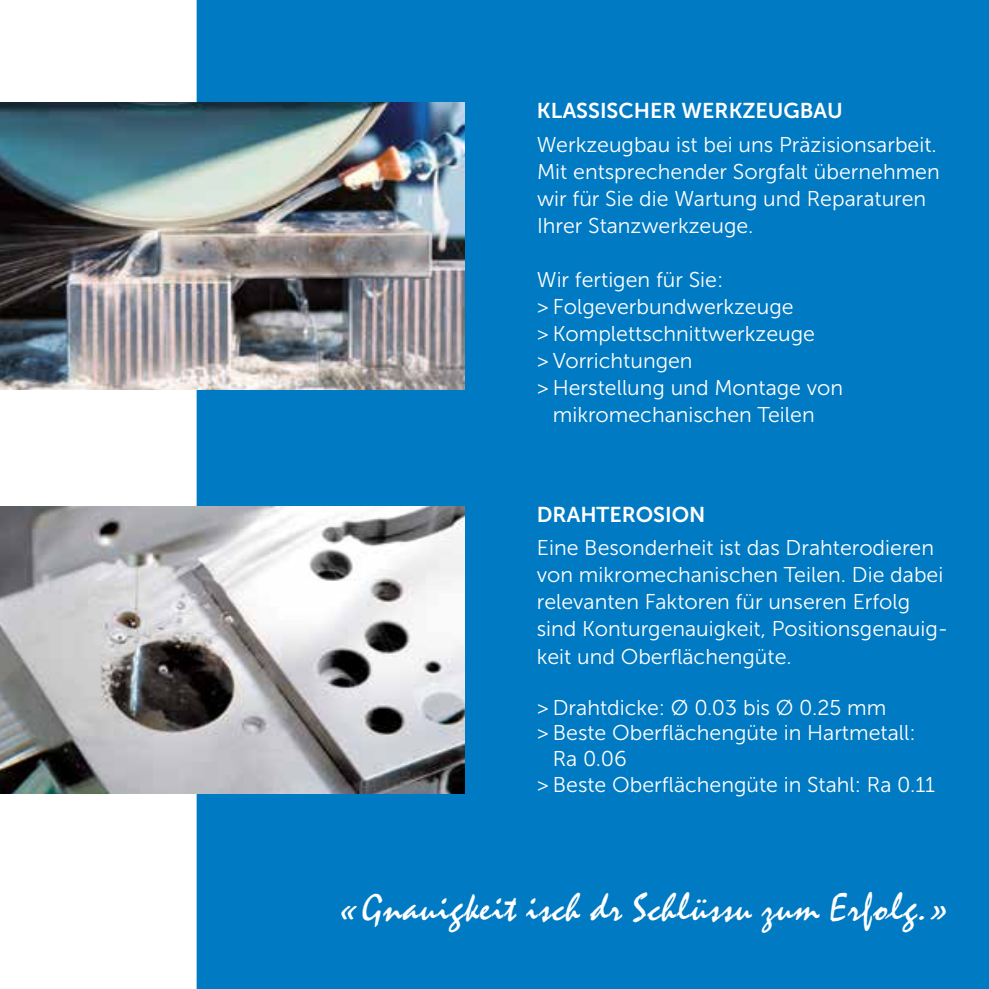
<style>
.page{position:relative;width:989px;height:989px;background:#fff}
.page>*{position:absolute;margin:0;border:0;box-sizing:border-box;transform-origin:0 0}
.t1{font:38.25px "Mistral";letter-spacing:.025em;color:#fff}
.t2{font:21.38px/27px "Museo Sans 300";color:#fff}
.t3{font:21.38px "Museo Sans 700";color:#fff}
</style>
<div class="page">
<div style="left:197px;top:0;width:792px;height:989px;background:#007ac2"></div>
<img style="left:0;top:506px;width:464px;height:287px">
<img style="left:0;top:102px;width:464px;height:287px">
<p class="t3" style="left:537px;top:99px;width:307px">KLASSISCHER WERKZEUGBAU</p>
<p class="t2" style="left:537px;top:131px;width:404px">Werkzeugbau ist bei uns Präzisionsarbeit.<br>Mit entsprechender Sorgfalt übernehmen wir für Sie die Wartung und Reparaturen Ihrer Stanzwerkzeuge.</p>
<p class="t2" style="left:537px;top:266px;width:188px">Wir fertigen für Sie:</p>
<p class="t2" style="left:537px;top:293px;width:258px">&gt; Folgeverbundwerkzeuge</p>
<p class="t2" style="left:537px;top:320px;width:280px">&gt; Komplettschnittwerkzeuge</p>
<p class="t2" style="left:537px;top:347px;width:157px">&gt; Vorrichtungen</p>
<p class="t2" style="left:537px;top:374px;width:308px">&gt; Herstellung und Montage von</p>
<p class="t2" style="left:553px;top:401px;width:263px">mikromechanischen Teilen</p>
<p class="t3" style="left:537px;top:502px;width:170px">DRAHTEROSION</p>
<p class="t2" style="left:537px;top:535px;width:413px">Eine Besonderheit ist das Drahterodieren von mikromechanischen Teilen. Die dabei relevanten Faktoren für unseren Erfolg sind Konturgenauigkeit, Positionsgenauig&shy;keit und Oberflächengüte.</p>
<p class="t2" style="left:537px;top:694px;width:351px">&gt; Drahtdicke: Ø 0.03 bis Ø 0.25 mm</p>
<p class="t2" style="left:537px;top:719px;width:380px">&gt; Beste Oberflächengüte in Hartmetall:</p>
<p class="t2" style="left:553px;top:745px;width:75px">Ra 0.06</p>
<p class="t2" style="left:537px;top:771px;width:400px">&gt; Beste Oberflächengüte in Stahl: Ra 0.11</p>
<h1 class="t1" style="left:337px;top:885px;width:616px">«Gnauigkeit isch dr Schlüssu zum Erfolg.»</h1>
</div>
